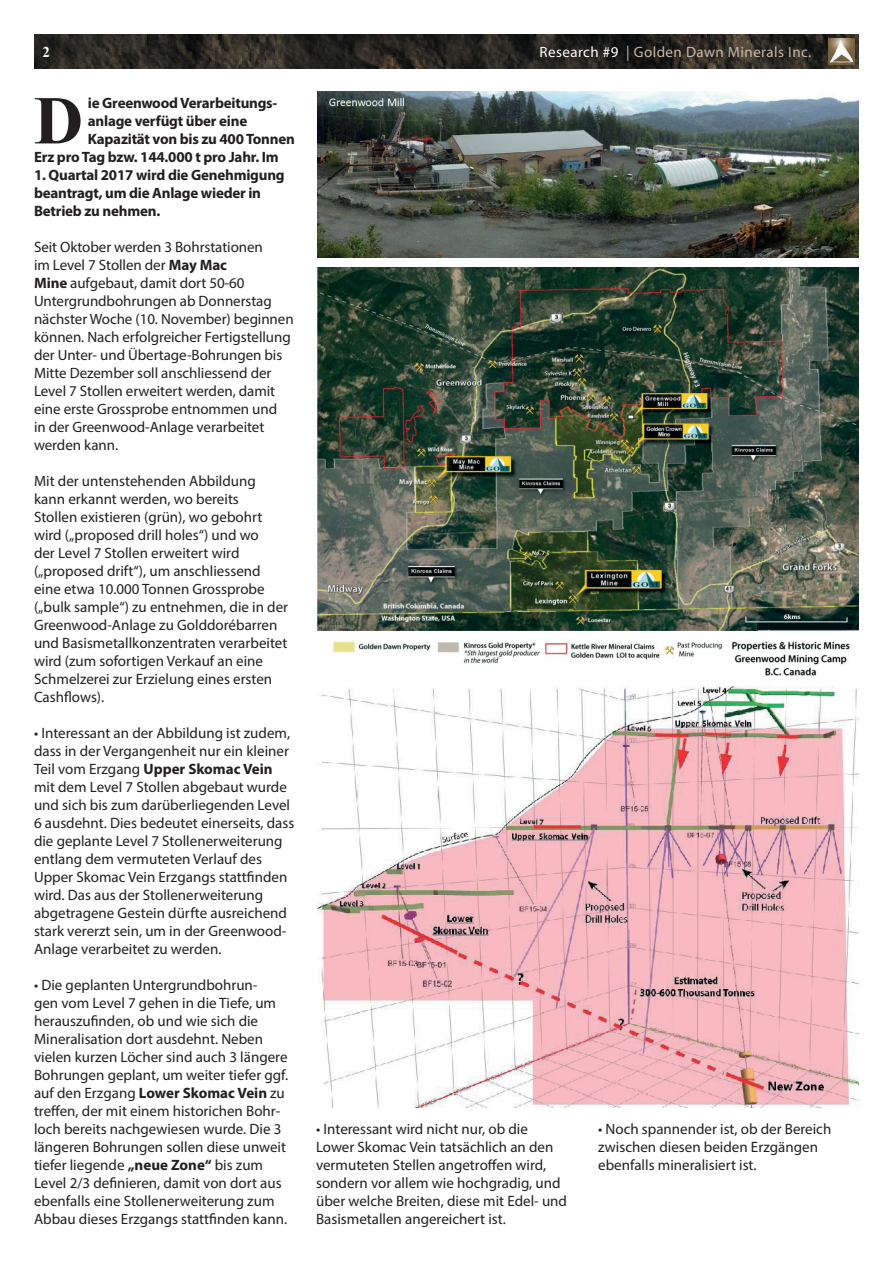
<style>
.page{position:relative;width:893px;height:1263px;background:#fff}
.page>*{position:absolute;margin:0;border:0;box-sizing:border-box;transform-origin:0 0}
.t1{font:700 68.4px "Times New Roman";color:#231f20}
.t2{font:15px/18px "Myriad Pro";color:#231f20}
.t3{font:700 15px/18px "Myriad Pro";letter-spacing:-.015em;color:#231f20}
.t4{font:15px "Myriad Pro";letter-spacing:.03em;color:#cab8a7}
.t5{font:700 15px "Times New Roman";color:#fff}
.s1{font-weight:700}
.s2{color:#fff}
</style>
<div class="page">
<img style="left:34px;top:34px;width:825px;height:35px">
<div style="left:827px;top:37px;width:29px;height:31px;background:#231f20;opacity:.65"></div>
<img style="left:828px;top:38px;width:26px;height:27px">
<img style="left:317px;top:268px;width:542px;height:408px">
<img style="left:317px;top:686px;width:542px;height:421px">
<img style="left:317px;top:92px;width:542px;height:166px">
<p class="t5" style="left:43px;top:41px;width:9px">2</p>
<p class="t3" style="left:88px;top:93px;width:191px">ie Greenwood Verarbeitungs-</p>
<p class="t3" style="left:88px;top:111px;width:161px">anlage verfügt über eine</p>
<p class="t3" style="left:88px;top:129px;width:208px">Kapazität von bis zu 400 Tonnen</p>
<p class="t3" style="left:34px;top:147px;width:246px">Erz pro Tag bzw. 144.000 t pro Jahr. Im</p>
<p class="t3" style="left:34px;top:165px;width:252px">1. Quartal 2017 wird die Genehmigung beantragt, um die Anlage wieder in<br>Betrieb zu nehmen.</p>
<p class="t2" style="left:34px;top:238px;width:261px">Seit Oktober werden 3 Bohrstationen<br>im Level 7 Stollen der <span class="s1">May Mac<br>Mine</span> aufgebaut, damit dort 50-60<br>Untergrundbohrungen ab Donnerstag nächster Woche (10. November) beginnen können. Nach erfolgreicher Fertigstellung der Unter- und Übertage-Bohrungen bis Mitte Dezember soll anschliessend der Level 7 Stollen erweitert werden, damit eine erste Grossprobe entnommen und<br>in der Greenwood-Anlage verarbeitet werden kann.</p>
<p class="t2" style="left:34px;top:472px;width:256px">Mit der untenstehenden Abbildung kann erkannt werden, wo bereits<br>Stollen existieren (grün), wo gebohrt wird („proposed drill holes“) und wo<br>der Level 7 Stollen erweitert wird („proposed drift“), um anschliessend eine etwa 10.000 Tonnen Grossprobe („bulk sample“) zu entnehmen, die in der Greenwood-Anlage zu Golddorébarren und Basismetallkonzentraten verarbeitet wird (zum sofortigen Verkauf an eine Schmelzerei zur Erzielung eines ersten Cashflows).</p>
<p class="t2" style="left:34px;top:724px;width:262px">• Interessant an der Abbildung ist zudem, dass in der Vergangenheit nur ein kleiner Teil vom Erzgang <span class="s1">Upper Skomac Vein </span>mit dem Level 7 Stollen abgebaut wurde und sich bis zum darüberliegenden Level 6 ausdehnt. Dies bedeutet einerseits, dass die geplante Level 7 Stollenerweiterung entlang dem vermuteten Verlauf des Upper Skomac Vein Erzgangs stattfinden wird. Das aus der Stollenerweiterung abgetragene Gestein dürfte ausreichend stark vererzt sein, um in der Greenwood-Anlage verarbeitet zu werden.</p>
<p class="t2" style="left:34px;top:976px;width:256px">• Die geplanten Untergrundbohrun-<br>gen vom Level 7 gehen in die Tiefe, um herauszufinden, ob und wie sich die Mineralisation dort ausdehnt. Neben vielen kurzen Löcher sind auch 3 längere Bohrungen geplant, um weiter tiefer ggf. auf den Erzgang <span class="s1">Lower Skomac Vein</span> zu treffen, der mit einem historichen Bohr&shy;loch bereits nachgewiesen wurde. Die 3 längeren Bohrungen sollen diese unweit tiefer liegende <span class="s1">„neue Zone“</span> bis zum Level 2/3 definieren, damit von dort aus ebenfalls eine Stollenerweiterung zum Abbau dieses Erzgangs stattfinden kann.</p>
<h1 class="t1" style="left:34px;top:73px;width:51px">D</h1>
<p class="t4" style="left:539px;top:43px;width:273px"><span class="s2">Research #9</span> | Golden Dawn Minerals Inc.</p>
<p class="t2" style="left:316px;top:1120px;width:252px">• Interessant wird nicht nur, ob die Lower Skomac Vein tatsächlich an den vermuteten Stellen angetroffen wird, sondern vor allem wie hochgradig, und über welche Breiten, diese mit Edel- und Basismetallen angereichert ist.</p>
<p class="t2" style="left:598px;top:1120px;width:235px">• Noch spannender ist, ob der Bereich zwischen diesen beiden Erzgängen ebenfalls mineralisiert ist.</p>
</div>
